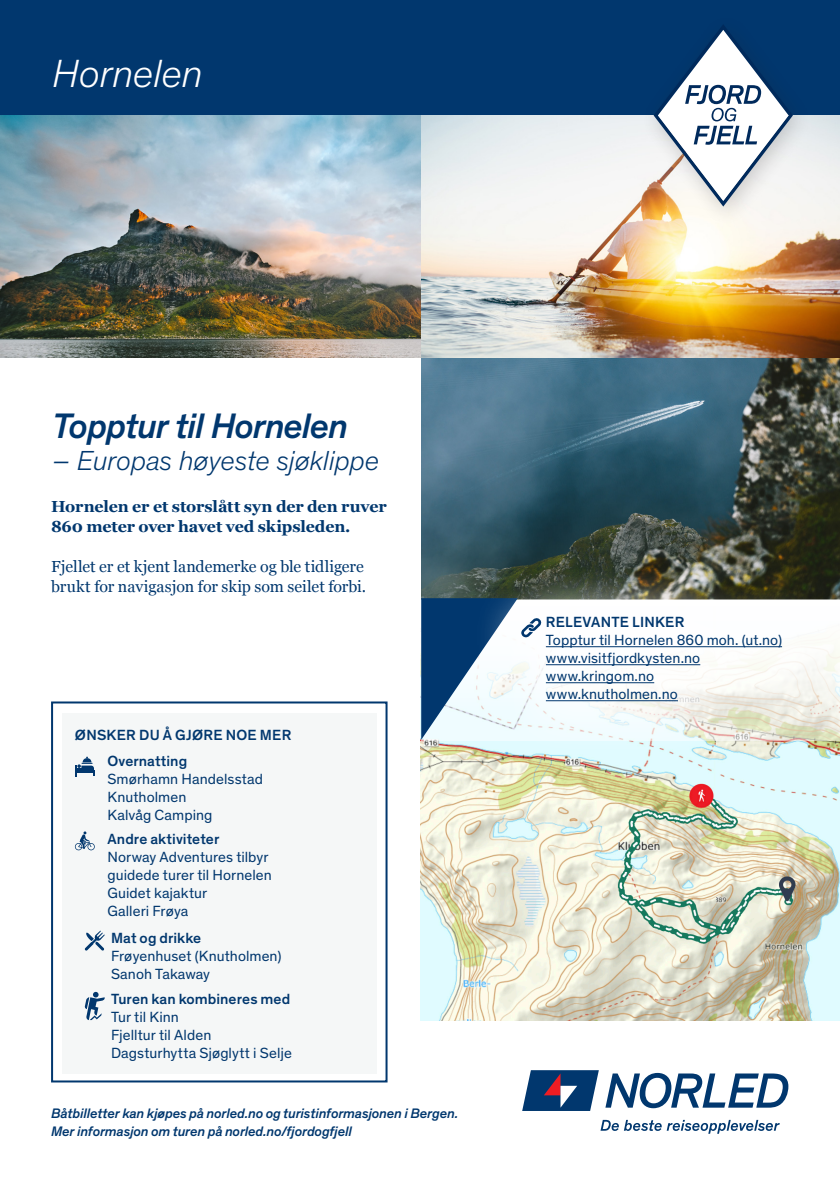
<style>
.page{position:relative;width:840px;height:1191px;background:#fff}
.page>*{position:absolute;margin:0;border:0;box-sizing:border-box;transform-origin:0 0}
.t1{font:italic 300 40px "Theinhardt";letter-spacing:-.01em;color:#fff}
.t2{font:italic 500 36px "Theinhardt";letter-spacing:-.025em;color:#01376e}
.t3{font:italic 300 28px "Theinhardt";letter-spacing:-.005em;color:#01376e}
.t4{font:16px/20px "Georgia";letter-spacing:-.005em;color:#01376e}
.t5{font:700 16px/20px "Georgia";letter-spacing:-.01em;color:#01376e}
.t6{font:15px/18px "Theinhardt";letter-spacing:.005em;color:#01376e}
.t7{font:500 15px "Theinhardt";letter-spacing:.005em;color:#01376e}
.t8{font:italic 500 14px "Theinhardt";letter-spacing:-.01em;color:#01376e}
</style>
<div class="page">
<svg style="left:600px;top:1119px;width:179px;height:14px"></svg>
<svg style="left:605px;top:1073px;width:183px;height:35px"></svg>
<svg style="left:522px;top:1070px;width:76px;height:41px;background:#395782"></svg>
<div style="left:0;top:0;width:839px;height:115px;background:#01376e"></div>
<img style="left:420px;top:115px;width:419px;height:905px">
<img style="left:0;top:115px;width:420px;height:242px">
<div style="left:62px;top:713px;width:314px;height:360px;background:#f5f7f7"></div>
<div style="left:51px;top:701px;width:336px;height:381px;border:2px solid #01376e"></div>
<svg style="left:75px;top:831px;width:20px;height:19px"></svg>
<svg style="left:85px;top:991px;width:20px;height:29px"></svg>
<svg style="left:75px;top:756px;width:20px;height:20px"></svg>
<svg style="left:85px;top:930px;width:20px;height:20px"></svg>
<div style="left:639px;top:13px;width:173px;height:214px;background:#231f20;opacity:.2"></div>
<svg style="left:653px;top:24px;width:139px;height:183px"></svg>
<div style="left:472px;top:565px;width:366px;height:195px;background:#fff;opacity:.75"></div>
<div style="left:516px;top:612px;width:270px;height:93px;background:#fff"></div>
<hr style="left:545px;top:646px;width:236px;height:1px;background:#01376e">
<hr style="left:545px;top:664px;width:155px;height:1px;background:#01376e">
<hr style="left:545px;top:682px;width:109px;height:1px;background:#01376e">
<hr style="left:545px;top:700px;width:132px;height:1px;background:#01376e">
<svg style="left:421px;top:598px;width:120px;height:142px"></svg>
<p class="t1" style="left:52px;top:46px;width:152px">Hornelen</p>
<p class="t2" style="left:52px;top:399px;width:297px">Topptur til Hornelen</p>
<p class="t3" style="left:52px;top:441px;width:328px">– Europas høyeste sjøklippe</p>
<p class="t5" style="left:51px;top:495px;width:337px">Hornelen er et storslått syn der den ruver<br>860 meter over havet ved skipsleden.</p>
<p class="t4" style="left:51px;top:555px;width:316px">Fjellet er et kjent landemerke og ble tidligere brukt for navigasjon for skip som seilet forbi.</p>
<p class="t7" style="left:75px;top:723px;width:218px">ØNSKER DU Å GJØRE NOE MER</p>
<p class="t7" style="left:107px;top:750px;width:81px">Overnatting</p>
<p class="t6" style="left:107px;top:769px;width:157px">Smørhamn Handelsstad</p>
<p class="t6" style="left:107px;top:787px;width:80px">Knutholmen</p>
<p class="t6" style="left:107px;top:805px;width:106px">Kalvåg Camping</p>
<p class="t7" style="left:107px;top:827px;width:113px">Andre aktiviteter</p>
<p class="t6" style="left:107px;top:846px;width:166px">Norway Adventures tilbyr guidede turer til Hornelen</p>
<p class="t6" style="left:107px;top:882px;width:101px">Guidet kajaktur</p>
<p class="t6" style="left:107px;top:900px;width:82px">Galleri Frøya</p>
<p class="t7" style="left:111px;top:926px;width:92px">Mat og drikke</p>
<p class="t6" style="left:111px;top:946px;width:172px">Frøyenhuset (Knutholmen)</p>
<p class="t6" style="left:111px;top:964px;width:100px">Sanoh Takaway</p>
<p class="t7" style="left:111px;top:987px;width:181px">Turen kan kombineres med</p>
<p class="t6" style="left:111px;top:1007px;width:69px">Tur til Kinn</p>
<p class="t6" style="left:111px;top:1025px;width:102px">Fjelltur til Alden</p>
<p class="t6" style="left:111px;top:1043px;width:182px">Dagsturhytta Sjøglytt i Selje</p>
<p class="t8" style="left:51px;top:1102px;width:408px">Båtbilletter kan kjøpes på norled.no og turistinformasjonen i Bergen.</p>
<p class="t8" style="left:51px;top:1120px;width:302px">Mer informasjon om turen på norled.no/fjordogfjell</p>
<p class="t7" style="left:545px;top:611px;width:140px">RELEVANTE LINKER</p>
<p class="t6" style="left:545px;top:630px;width:237px">Topptur til Hornelen 860 moh. (ut.no)</p>
<p class="t6" style="left:545px;top:648px;width:156px">www.visitfjordkysten.no</p>
<p class="t6" style="left:545px;top:666px;width:110px">www.kringom.no</p>
<p class="t6" style="left:545px;top:684px;width:133px">www.knutholmen.no</p>
</div>
